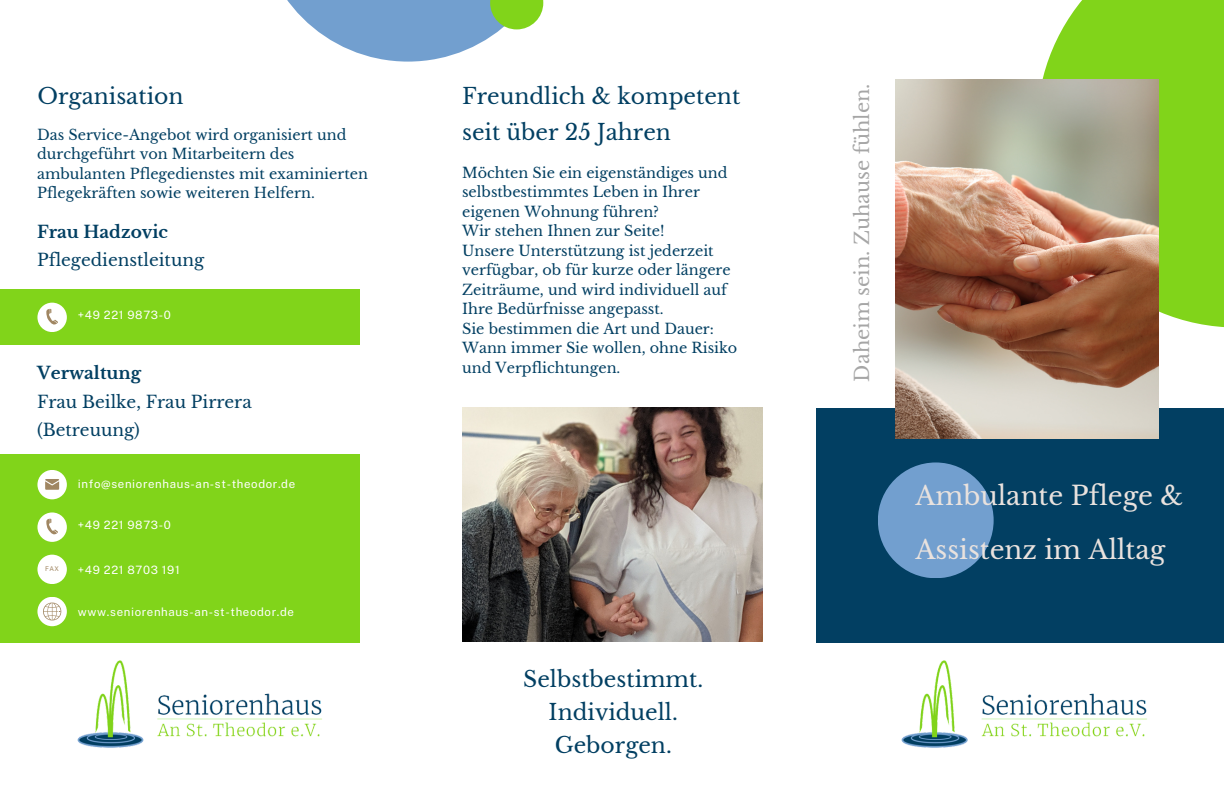
<style>
.page{position:relative;width:1224px;height:792px;background:#fff}
.page>*{position:absolute;margin:0;border:0;box-sizing:border-box;transform-origin:0 0}
.t1{font:26px "Libre Baskerville";color:#e9e2de}
.t2{font:21.9px "Libre Baskerville";color:#023f62}
.t3{font:19.5px "Libre Baskerville";color:#a6a6a6}
.t4{font:17px/28.5px "Libre Baskerville";color:#023f62}
.t5{font:14.4px/19.5px "Libre Baskerville";color:#023f62}
.t6{font:11.5px "Public Sans";letter-spacing:.055em;color:#fff}
.t7{font:6.5px "Public Sans";color:#a08662}
.s1{font-weight:700}
</style>
<div class="page">
<div style="left:816px;top:408px;width:408px;height:235px;background:#023f62"></div>
<div style="left:1037px;top:0;width:187px;height:328px;background:#81d41a"></div>
<img style="left:896px;top:79px;width:262px;height:359px">
<div style="left:878px;top:462px;width:116px;height:116px;background:#729fcf;border-radius:50%"></div>
<svg style="left:287px;top:0;width:257px;height:62px;fill:#729fcf"></svg>
<svg style="left:490px;top:0;width:53px;height:29px;background:#8bd33f"></svg>
<div style="left:0;top:454px;width:360px;height:189px;background:#81d41a"></div>
<div style="left:37px;top:470px;width:30px;height:29px;background:#fff;border-radius:50%"></div>
<div style="left:37px;top:512px;width:30px;height:30px;background:#fff;border-radius:50%"></div>
<svg style="left:45px;top:479px;width:14px;height:10px"></svg>
<svg style="left:46px;top:519px;width:12px;height:16px"></svg>
<img style="left:901px;top:660px;width:246px;height:88px">
<img style="left:462px;top:408px;width:300px;height:234px">
<img style="left:77px;top:660px;width:245px;height:88px">
<div style="left:37px;top:555px;width:30px;height:29px;background:#fff;border-radius:50%"></div>
<div style="left:37px;top:597px;width:30px;height:29px;background:#fff;border-radius:50%"></div>
<div style="left:0;top:290px;width:360px;height:55px;background:#81d41a"></div>
<svg style="left:43px;top:603px;width:18px;height:17px"></svg>
<div style="left:37px;top:303px;width:30px;height:29px;background:#fff;border-radius:50%"></div>
<svg style="left:46px;top:309px;width:12px;height:16px"></svg>
<h6 class="t2" style="left:37px;top:82px;width:148px">Organisation</h6>
<h6 class="t2" style="left:462px;top:82px;width:280px">Freundlich &amp; kompetent</h6>
<h4 class="t5" style="left:37px;top:125px;width:311px">Das Service-Angebot wird organisiert und</h4>
<h6 class="t2" style="left:462px;top:119px;width:210px">seit über 25 Jahren</h6>
<h4 class="t5" style="left:37px;top:144px;width:332px">durchgeführt von Mitarbeitern des ambulanten Pflegedienstes mit examinierten<br>Pflegekräften sowie weiteren Helfern.</h4>
<h2 class="t5" style="left:462px;top:163px;width:277px">Möchten Sie ein eigenständiges und selbstbestimmtes Leben in Ihrer eigenen Wohnung führen?<br>Wir stehen Ihnen zur Seite!<br>Unsere Unterstützung ist jederzeit verfügbar, ob für kurze oder längere<br>Zeiträume, und wird individuell auf<br>Ihre Bedürfnisse angepasst.<br>Sie bestimmen die Art und Dauer:<br>Wann immer Sie wollen, ohne Risiko und Verpflichtungen.</h2>
<p class="t4" style="left:37px;top:217px;width:169px"><span class="s1">Frau Hadzovic<br></span>Pflegedienstleitung</p>
<h2 class="t6" style="left:78px;top:308px;width:94px">+49 221 9873-0</h2>
<h5 class="t4" style="left:37px;top:359px;width:216px"><span class="s1">Verwaltung<br></span>Frau Beilke, Frau Pirrera (Betreuung)</h5>
<h6 class="t6" style="left:78px;top:477px;width:219px">info@seniorenhaus-an-st-theodor.de</h6>
<p class="t6" style="left:78px;top:518px;width:94px">+49 221 9873-0</p>
<h6 class="t7" style="left:45px;top:565px;width:15px">FAX</h6>
<p class="t6" style="left:78px;top:563px;width:103px">+49 221 8703 191</p>
<p class="t6" style="left:78px;top:605px;width:218px">www.seniorenhaus-an-st-theodor.de</p>
<h6 class="t2" style="left:523px;top:665px;width:181px">Selbstbestimmt.</h6>
<h2 class="t2" style="left:549px;top:699px;width:131px">Individuell.</h2>
<h2 class="t2" style="left:555px;top:732px;width:119px">Geborgen.</h2>
<p class="t3" style="left:850px;top:382px;width:299px;rotate:-90deg">Daheim sein. Zuhause fühlen.</p>
<p class="t1" style="left:916px;top:480px;width:269px">Ambulante Pflege &amp;</p>
<h4 class="t1" style="left:916px;top:533px;width:251px">Assistenz im Alltag</h4>
</div>
